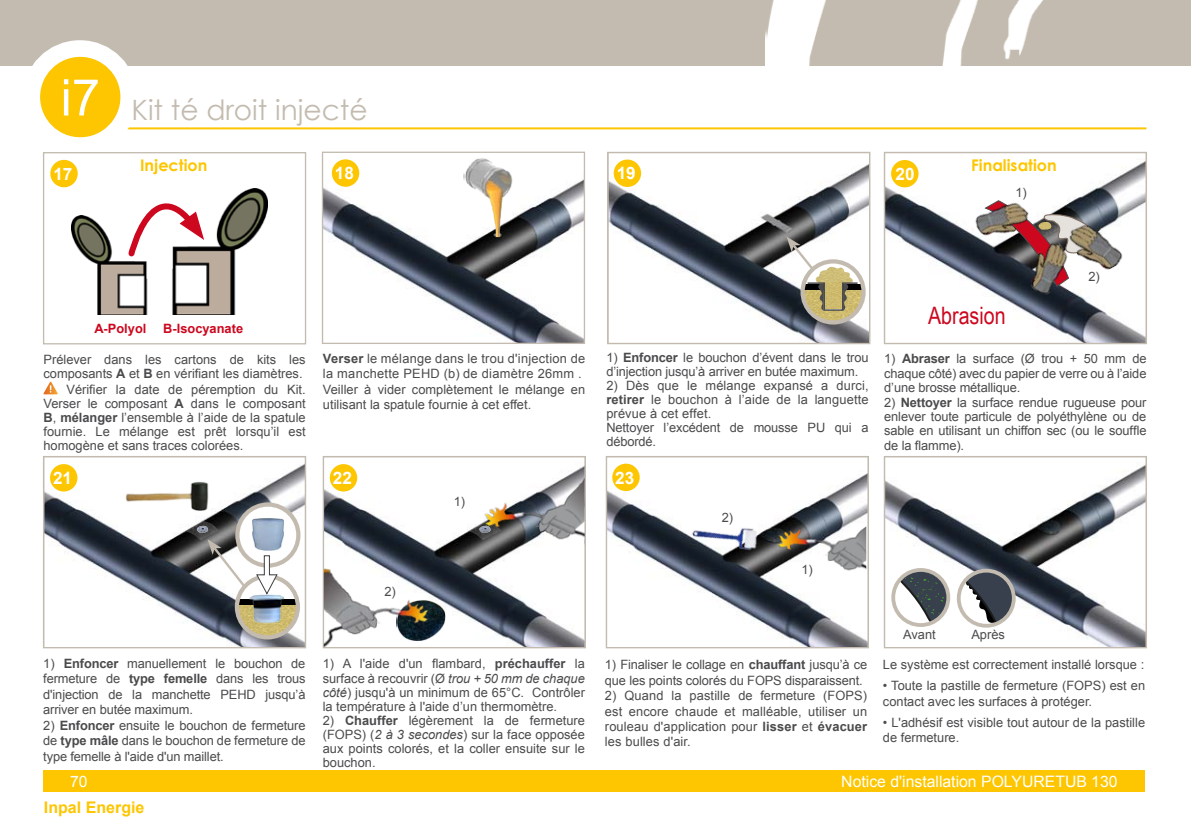
<style>
.page{position:relative;width:1191px;height:840px;background:#fff}
.page>*{position:absolute;margin:0;border:0;box-sizing:border-box;transform-origin:0 0}
.t1{font:28px "Century Gothic";color:#c3bbaf}
.t2{font:24px "Arial Narrow";color:#cd071e}
.t3{font:700 17.2px "Arial";color:#fff}
.t4{font:700 16px "Century Gothic";color:#fdc600}
.t5{font:700 16px "Arial";color:#fdc600}
.t6{font:15.8px "Arial";color:#fff}
.t7{font:12.8px/15.4px "Arial";color:#4b4b4d;text-align:justify}
.t8{font:700 12.8px "Arial";color:#cd071e}
.s1{font-weight:700}
.s2{font-style:italic}
</style>
<div class="page">
<div style="left:0;top:0;width:1191px;height:66px;background:#c3bbaf"></div>
<img style="left:765px;top:0;width:278px;height:66px">
<div style="left:43px;top:770px;width:1102px;height:21px;background:#fdc600"></div>
<hr style="left:43px;top:127px;width:1103px;height:2px;background:#fdc600">
<div style="left:23px;top:40px;width:114px;height:115px;border:40px solid #fff;border-radius:50%"></div>
<div style="left:40px;top:57px;width:80px;height:80px;background:#fdc600;border-radius:50%"></div>
<img style="left:324px;top:159px;width:259px;height:183px">
<div style="left:322px;top:151px;width:263px;height:193px;border:1px solid #c3bbaf"></div>
<img style="left:463px;top:151px;width:63px;height:86px">
<div style="left:332px;top:159px;width:27px;height:28px;background:#fdc600;border-radius:50%"></div>
<img style="left:46px;top:464px;width:257px;height:181px">
<div style="left:43px;top:455px;width:263px;height:193px;border:1px solid #c3bbaf"></div>
<div style="left:50px;top:464px;width:27px;height:27px;background:#fdc600;border-radius:50%"></div>
<svg style="left:237px;top:504px;width:61px;height:61px"></svg>
<div style="left:235px;top:502px;width:65px;height:65px;border:4px solid #c3bbaf;border-radius:50%"></div>
<img style="left:250px;top:517px;width:35px;height:22px">
<svg style="left:207px;top:539px;width:91px;height:98px"></svg>
<img style="left:121px;top:479px;width:88px;height:35px">
<img style="left:186px;top:521px;width:33px;height:19px">
<svg style="left:193px;top:523px;width:16px;height:10px"></svg>
<img style="left:886px;top:160px;width:258px;height:181px">
<div style="left:883px;top:152px;width:264px;height:192px;border:1px solid #c3bbaf"></div>
<div style="left:891px;top:160px;width:27px;height:27px;background:#fdc600;border-radius:50%"></div>
<img style="left:1015px;top:287px;width:76px;height:18px">
<img style="left:963px;top:177px;width:76px;height:74px">
<img style="left:985px;top:201px;width:118px;height:86px">
<img style="left:1065px;top:211px;width:66px;height:67px">
<img style="left:610px;top:160px;width:257px;height:181px">
<div style="left:607px;top:152px;width:263px;height:192px;border:1px solid #c3bbaf"></div>
<div style="left:613px;top:159px;width:28px;height:28px;background:#fdc600;border-radius:50%"></div>
<svg style="left:786px;top:236px;width:77px;height:86px"></svg>
<img style="left:325px;top:464px;width:258px;height:181px">
<div style="left:323px;top:455px;width:263px;height:193px;border:1px solid #c3bbaf"></div>
<div style="left:330px;top:464px;width:27px;height:27px;background:#fdc600;border-radius:50%"></div>
<img style="left:432px;top:599px;width:14px;height:42px">
<img style="left:468px;top:520px;width:8px;height:20px">
<img style="left:476px;top:477px;width:108px;height:88px">
<img style="left:324px;top:565px;width:108px;height:82px">
<div style="left:43px;top:152px;width:263px;height:192px;background:#fff;border:1px solid #c3bbaf"></div>
<img style="left:71px;top:215px;width:77px;height:99px">
<img style="left:172px;top:189px;width:95px;height:125px">
<svg style="left:125px;top:189px;width:79px;height:70px"></svg>
<div style="left:50px;top:160px;width:28px;height:27px;background:#fdc600;border-radius:50%"></div>
<svg style="left:43px;top:381px;width:15px;height:13px"></svg>
<img style="left:608px;top:465px;width:258px;height:180px">
<div style="left:606px;top:455px;width:263px;height:193px;border:1px solid #c3bbaf"></div>
<div style="left:612px;top:463px;width:27px;height:28px;background:#fdc600;border-radius:50%"></div>
<img style="left:770px;top:508px;width:96px;height:97px">
<img style="left:686px;top:497px;width:84px;height:84px">
<img style="left:886px;top:465px;width:258px;height:180px">
<div style="left:883px;top:455px;width:264px;height:193px;border:1px solid #c3bbaf"></div>
<svg style="left:958px;top:570px;width:55px;height:55px"></svg>
<div style="left:956px;top:568px;width:59px;height:59px;border:4px solid #c3bbaf;border-radius:50%"></div>
<div style="left:891px;top:567px;width:59px;height:59px;border:4px solid #c3bbaf;border-radius:50%"></div>
<svg style="left:893px;top:569px;width:55px;height:55px"></svg>
<h1 class="t1" style="left:61px;top:90px;width:308px"><sup>i7</sup> Kit té droit injecté</h1>
<h3 class="t3" style="left:53px;top:162px;width:21px">17</h3>
<p class="t4" style="left:140px;top:153px;width:69px">Injection</p>
<h3 class="t3" style="left:335px;top:162px;width:21px">18</h3>
<h3 class="t3" style="left:616px;top:162px;width:21px">19</h3>
<h3 class="t3" style="left:894px;top:162px;width:24px">1 021 0</h3>
<p class="t4" style="left:971px;top:153px;width:87px">Finalisation</p>
<p class="t7" style="left:1015px;top:185px;width:13px">1)</p>
<p class="t8" style="left:94px;top:320px;width:54px">A-Polyol</p>
<p class="t8" style="left:163px;top:320px;width:81px">B-Isocyanate</p>
<p class="t7" style="left:43px;top:352px;width:264px;line-height:14px">Prélever dans les cartons de kits les composants <span class="s1">A</span> et <span class="s1">B</span> en vérifiant les diamètres.</p>
<p class="t7" style="left:43px;top:383px;width:264px;line-height:14px;text-indent:23px">Vérifier la date de péremption du Kit.<br>Verser le composant <span class="s1">A</span> dans le composant <span class="s1">B</span>, <span class="s1">mélanger</span> l’ensemble à l’aide de la spatule fournie. Le mélange est prêt lorsqu’il est homogène et sans traces colorées.</p>
<h3 class="t3" style="left:53px;top:466px;width:21px">21</h3>
<p class="t7" style="left:323px;top:350px;width:264px;text-align:left"><span class="s1">Verser</span> le mélange dans le trou d'injection de la manchette PEHD (b) de diamètre 26mm .<br>Veiller à vider complètement le mélange en utilisant la spatule fournie à cet effet.</p>
<h3 class="t3" style="left:333px;top:466px;width:21px">22</h3>
<p class="t7" style="left:454px;top:493px;width:13px">1)</p>
<p class="t7" style="left:384px;top:584px;width:13px">2)</p>
<p class="t7" style="left:43px;top:655px;width:264px">1) <span class="s1">Enfoncer</span> manuellement le bouchon de fermeture de <span class="s1">type femelle</span> dans les trous d'injection de la manchette PEHD jusqu’à arriver en butée maximum.</p>
<p class="t7" style="left:43px;top:717px;width:264px">2) <span class="s1">Enfoncer</span> ensuite le bouchon de fermeture de <span class="s1">type mâle</span> dans le bouchon de fermeture de type femelle à l'aide d'un maillet.</p>
<p class="t7" style="left:323px;top:656px;width:264px;line-height:14.2px">1) A l'aide d'un flambard, <span class="s1">préchauffer</span> la surface à recouvrir (Ø <span class="s2">trou + 50 mm de chaque côté</span>) jusqu'à un minimum de 65°C. Contrôler la température à l'aide d’un thermomètre.</p>
<p class="t7" style="left:323px;top:712px;width:264px;line-height:14px">2) <span class="s1">Chauffer</span> légèrement la de fermeture (FOPS) (<span class="s2">2 à 3 secondes</span>) sur la face opposée aux points colorés, et la coller ensuite sur le bouchon.</p>
<p class="t7" style="left:606px;top:351px;width:264px;line-height:14px">1) <span class="s1">Enfoncer</span> le bouchon d’évent dans le trou d’injection jusqu’à arriver en butée maximum.</p>
<p class="t7" style="left:606px;top:379px;width:264px;line-height:14px;text-align:left">2) Dès que le mélange expansé a durci, <span class="s1">retirer</span> le bouchon à l’aide de la languette prévue à cet effet.<br>Nettoyer l’excédent de mousse PU qui a débordé.</p>
<h3 class="t3" style="left:615px;top:466px;width:21px">23</h3>
<p class="t7" style="left:721px;top:510px;width:13px">2)</p>
<p class="t7" style="left:801px;top:561px;width:13px">1)</p>
<h2 class="t2" style="left:928px;top:297px;width:79px">Abrasion</h2>
<p class="t7" style="left:1088px;top:269px;width:13px">2)</p>
<p class="t7" style="left:884px;top:351px;width:264px;line-height:14.4px">1) <span class="s1">Abraser</span> la surface (Ø trou + 50 mm de chaque côté) avec du papier de verre ou à l’aide d’une brosse métallique.</p>
<p class="t7" style="left:884px;top:395px;width:264px;line-height:14.4px">2) <span class="s1">Nettoyer</span> la surface rendue rugueuse pour enlever toute particule de polyéthylène ou de sable en utilisant un chiffon sec (ou le souffle de la flamme).</p>
<p class="t7" style="left:605px;top:656px;width:264px">1) Finaliser le collage en <span class="s1">chauffant</span> jusqu’à ce que les points colorés du FOPS disparaissent.</p>
<p class="t7" style="left:605px;top:687px;width:264px">2) Quand la pastille de fermeture (FOPS) est encore chaude et malléable, utiliser un rouleau d'application pour <span class="s1">lisser</span> et <span class="s1">évacuer </span>les bulles d'air.</p>
<p class="t7" style="left:903px;top:627px;width:34px">Avant</p>
<p class="t7" style="left:971px;top:626px;width:35px">Après</p>
<p class="t7" style="left:883px;top:656px;width:263px">Le système est correctement installé lorsque :</p>
<p class="t7" style="left:883px;top:678px;width:264px">• Toute la pastille de fermeture (FOPS) est en contact avec les surfaces à protéger.</p>
<p class="t7" style="left:883px;top:714px;width:264px">• L'adhésif est visible tout autour de la pastille de fermeture.</p>
<p class="t6" style="left:70px;top:770px;width:19px">70</p>
<p class="t6" style="left:841px;top:770px;width:278px">Notice d'installation Polyuretub 130</p>
<p class="t5" style="left:44px;top:796px;width:102px">Inpal Energie</p>
</div>
